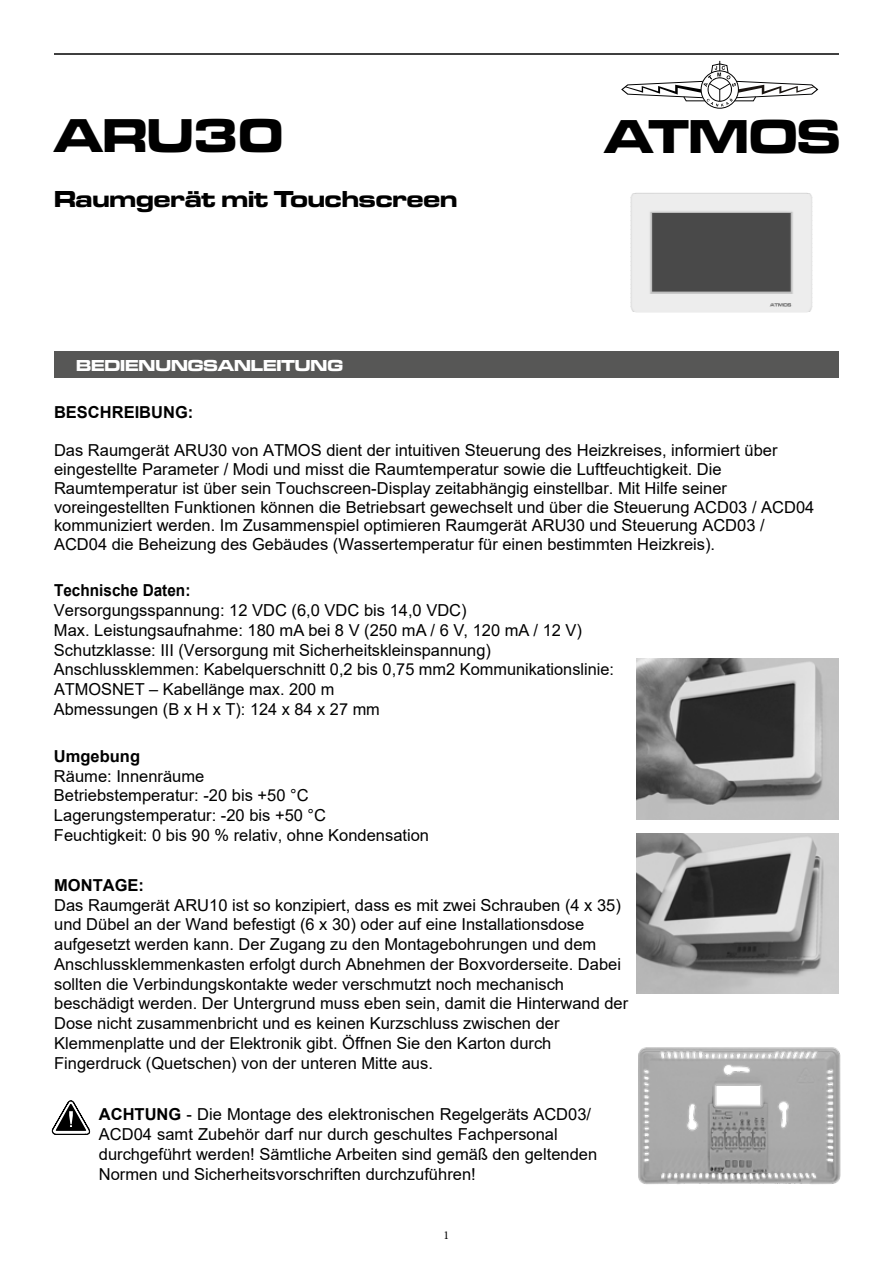
<style>
.page{position:relative;width:893px;height:1263px;background:#fff}
.page>*{position:absolute;margin:0;border:0;box-sizing:border-box;transform-origin:0 0}
.t1{font:49.35px "Microgramma DCE Bold Exte";color:#000}
.t2{font:49.2px "Microgramma DCE Bold Exte";color:#000}
.t3{font:24px "Microgramma DCE Bold Exte";color:#000}
.t4{font:16.5px/19.6px "Arial";color:#000}
.t5{font:16.5px/18.8px "Arial";color:#000}
.t6{font:700 16.5px "Arial";color:#000}
.t7{font:16.5px "Microgramma DCE Bold Exte";color:#fff}
.t8{font:12px "Minion Pro";color:#000}
.s1{font-weight:700}
.s2{font-style:inherit}
</style>
<div class="page">
<div style="left:701px;top:70px;width:38px;height:39px;border:1px solid #000;border-radius:50%"></div>
<svg style="left:621px;top:61px;width:198px;height:46px"></svg>
<div style="left:54px;top:351px;width:785px;height:26px;background:#575756"></div>
<hr style="left:54px;top:53px;width:785px;height:2px;background:#000">
<img style="left:636px;top:659px;width:203px;height:160px">
<img style="left:636px;top:833px;width:203px;height:161px">
<img style="left:638px;top:1047px;width:203px;height:137px">
<img style="left:630px;top:193px;width:183px;height:120px">
<svg style="left:52px;top:1100px;width:38px;height:35px"></svg>
<h2 class="t2" style="left:54px;top:102px;width:231px">ARU30</h2>
<h1 class="t1" style="left:604px;top:103px;width:237px">ATMOS</h1>
<h3 class="t3" style="left:54px;top:182px;width:405px">Raumgerät mit Touchscreen</h3>
<p class="t7" style="left:76px;top:354px;width:268px">BEDIENUNGSANLEITUNG</p>
<p class="t6" style="left:54px;top:401px;width:141px">BESCHREIBUNG:</p>
<p class="t5" style="left:54px;top:441px;width:762px">Das Raumgerät ARU30 von ATMOS dient der intuitiven Steuerung des Heizkreises, informiert über eingestellte Parameter / Modi und misst die Raumtemperatur sowie die Luftfeuchtigkeit. Die Raumtemperatur ist über sein Touchscreen-Display zeitabhängig einstellbar. Mit Hilfe seiner voreingestellten Funktionen können die Betriebsart gewechselt und über die Steuerung ACD03 / ACD04 kommuniziert werden. Im Zusammenspiel optimieren Raumgerät ARU30 und Steuerung ACD03 / ACD04 die Beheizung des Gebäudes (Wassertemperatur für einen bestimmten Heizkreis).</p>
<p class="t4" style="left:54px;top:580px;width:530px"><span class="s1">Technische Daten</span><span class="s1">:<br></span>Versorgungsspannung: 12 VDC (6,0 VDC bis 14,0 VDC)<br>Max. Leistungsaufnahme: 180 mA bei 8 V (250 mA / 6 V, 120 mA / 12 V)<br>Schutzklasse: III (Versorgung mit Sicherheitskleinspannung)</p>
<p class="t5" style="left:54px;top:659px;width:562px;line-height:19.8px">Anschlussklemmen: Kabelquerschnitt 0,2 bis 0,75 mm2 Kommunikationslinie:<br>ATMOSNET – Kabellänge max. 200 m<br>Abmessungen (B x H x T): 124 x 84 x 27 mm</p>
<p class="t6" style="left:54px;top:744px;width:88px">Umgebung</p>
<p class="t4" style="left:54px;top:766px;width:377px">Räume: Innenräume<br>Betriebstemperatur: -20 bis +50 °C Lagerungstemperatur: -20 bis +50 °C<br>Feuchtigkeit: 0 bis 90 % relativ, ohne Kondensation</p>
<p class="t6" style="left:54px;top:874px;width:91px">MONTAGE:</p>
<p class="t4" style="left:54px;top:895px;width:576px">Das Raumgerät ARU10 ist so konzipiert, dass es mit zwei Schrauben (4 x 35) und Dübel an der Wand befestigt (6 x 30) oder auf eine Installationsdose <span class="s2">aufgesetzt werden kann</span>. Der Zugang zu den Montagebohrungen und dem Anschlussklemmenkasten erfolgt durch Abnehmen der Box<span class="s2">vorderseite</span>. <span class="s2">Dabei sollten</span> die Verbindungskontakte weder verschmutzt noch mechanisch beschädigt werden. Der Untergrund muss eben sein, damit die Hinterwand der Dose nicht zusammenbricht und es keinen Kurzschluss zwischen der Klemmenplatte und der Elektronik gibt. Öffnen Sie den Karton durch Fingerdruck (Quetschen) von der unteren Mitte aus.</p>
<p class="t4" style="left:99px;top:1104px;width:500px"><span class="s1">ACHTUNG</span> - Die Montage des elektronischen Regelgeräts ACD03/ ACD04 samt Zubehör darf nur durch geschultes Fachpersonal durchgeführt werden! Sämtliche Arbeiten sind gemäß den geltenden Normen und Sicherheitsvorschriften durchzuführen!</p>
<p class="t8" style="left:444px;top:1227px;width:7px">1</p>
</div>
